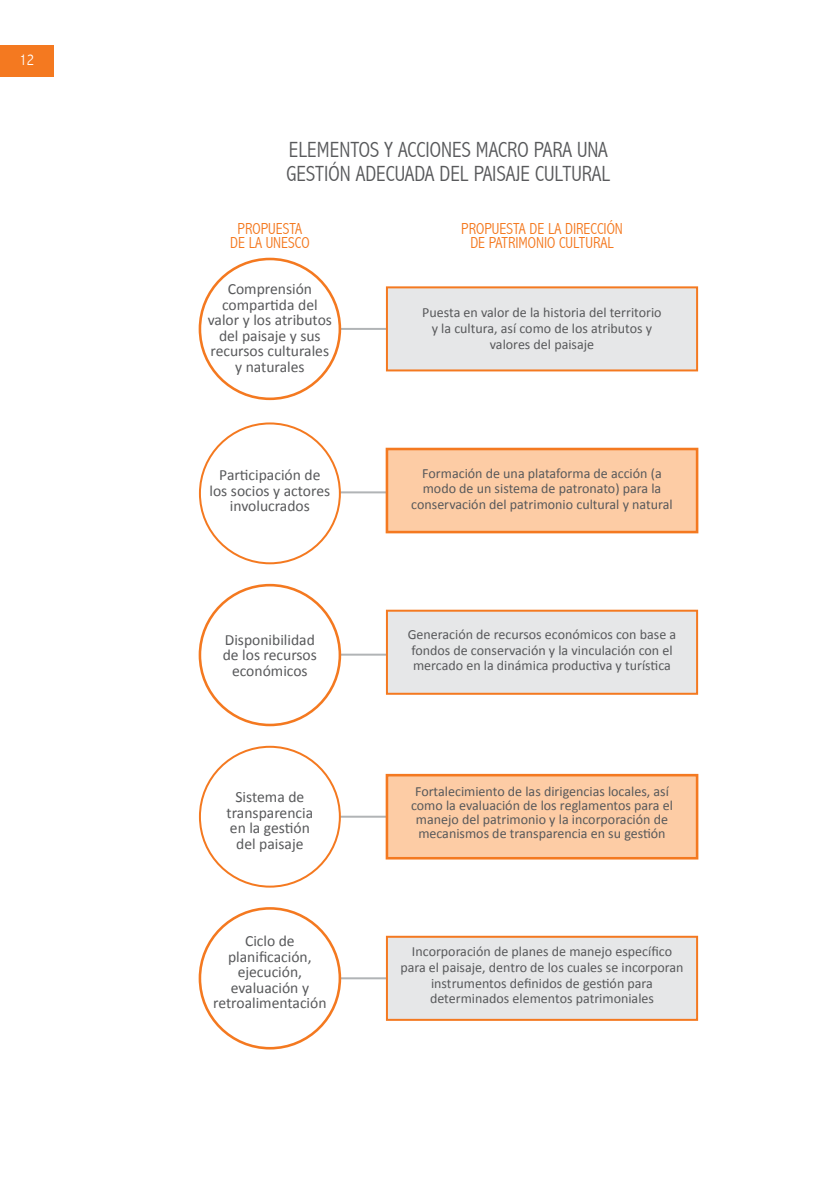
<style>
.page{position:relative;width:840px;height:1191px;background:#fff}
.page>*{position:absolute;margin:0;border:0;box-sizing:border-box;transform-origin:0 0}
.t1{font:300 condensed 22px/24px "Abadi";color:#58595b}
.t2{font:300 condensed 16px/14px "Abadi";color:#f47920;text-align:center}
.t3{font:300 condensed 16px "Abadi";color:#fff}
.t4{font:15.6px/15.6px "Calibri";color:#58595b;text-align:center}
.t5{font:14px/15.6px "Calibri";color:#58595b;text-align:center}
</style>
<div class="page">
<div style="left:0;top:45px;width:54px;height:32px;background:#f47920"></div>
<hr style="left:282px;top:328px;width:107px;height:2px;background:#b1b4b6">
<hr style="left:282px;top:491px;width:107px;height:2px;background:#b1b4b6">
<hr style="left:282px;top:653px;width:107px;height:2px;background:#b1b4b6">
<hr style="left:282px;top:815px;width:107px;height:2px;background:#b1b4b6">
<hr style="left:282px;top:977px;width:107px;height:2px;background:#b1b4b6">
<div style="left:200px;top:259px;width:139px;height:140px;background:#fff;border-radius:50%"></div>
<div style="left:198px;top:258px;width:143px;height:142px;border:3px solid #f47920;border-radius:50%"></div>
<div style="left:386px;top:286px;width:311px;height:85px;background:#e6e7e8;border:2px solid #f47920"></div>
<div style="left:385px;top:448px;width:313px;height:85px;background:#fdcca5;border:3px solid #f47920"></div>
<div style="left:386px;top:609px;width:311px;height:86px;background:#e6e7e8;border:2px solid #f47920"></div>
<div style="left:385px;top:774px;width:313px;height:85px;background:#fdcca5;border:3px solid #f47920"></div>
<div style="left:386px;top:935px;width:311px;height:85px;background:#e6e7e8;border:2px solid #f47920"></div>
<div style="left:200px;top:423px;width:139px;height:140px;background:#fff;border-radius:50%"></div>
<div style="left:200px;top:585px;width:139px;height:140px;background:#fff;border-radius:50%"></div>
<div style="left:198px;top:584px;width:143px;height:142px;border:3px solid #f47920;border-radius:50%"></div>
<div style="left:200px;top:747px;width:139px;height:139px;background:#fff;border-radius:50%"></div>
<div style="left:200px;top:908px;width:139px;height:140px;background:#fff;border-radius:50%"></div>
<div style="left:198px;top:907px;width:143px;height:142px;border:3px solid #f47920;border-radius:50%"></div>
<p class="t3" style="left:19px;top:50px;width:16px">12</p>
<h1 class="t1" style="left:286px;top:138px;width:325px">ELEMENTOS Y ACCIONES MACRO PARA UNA<br>GESTIÓN ADECUADA DEL PAISAJE CULTURAL</h1>
<p class="t2" style="left:230px;top:221px;width:81px">PROPUESTA<br>DE LA UNESCO</p>
<p class="t2" style="left:461px;top:221px;width:163px">PROPUESTA DE LA DIRECCIÓN<br>DE PATRIMONIO CULTURAL</p>
<p class="t4" style="left:208px;top:281px;width:126px">Comprensión compartida del valor y los atributos del paisaje y sus recursos culturales y naturales</p>
<p class="t4" style="left:209px;top:467px;width:122px">Participación de los socios y actores involucrados</p>
<p class="t4" style="left:223px;top:631px;width:96px">Disponibilidad de los recursos económicos</p>
<p class="t4" style="left:226px;top:789px;width:88px">Sistema de transparencia en la gestión del paisaje</p>
<p class="t4" style="left:213px;top:933px;width:115px">Ciclo de planificación, ejecución, evaluación y retroalimentación</p>
<p class="t5" style="left:422px;top:305px;width:241px">Puesta en valor de la historia del territorio y la cultura, así como de los atributos y valores del paisaje</p>
<p class="t5" style="left:411px;top:465px;width:263px">Formación de una plataforma de acción (a modo de un sistema de patronato) para la conservación del patrimonio cultural y natural</p>
<p class="t5" style="left:407px;top:627px;width:270px;text-align:left">Generación de recursos económicos con base a fondos de conservación y la vinculación con el mercado en la dinámica productiva y turística</p>
<p class="t5" style="left:411px;top:784px;width:263px;line-height:14px">Fortalecimiento de las dirigencias locales, así como la evaluación de los reglamentos para el manejo del patrimonio y la incorporación de mecanismos de transparencia en su gestión</p>
<p class="t5" style="left:400px;top:944px;width:284px">Incorporación de planes de manejo específico para el paisaje, dentro de los cuales se incorporan instrumentos definidos de gestión para determinados elementos patrimoniales</p>
</div>
